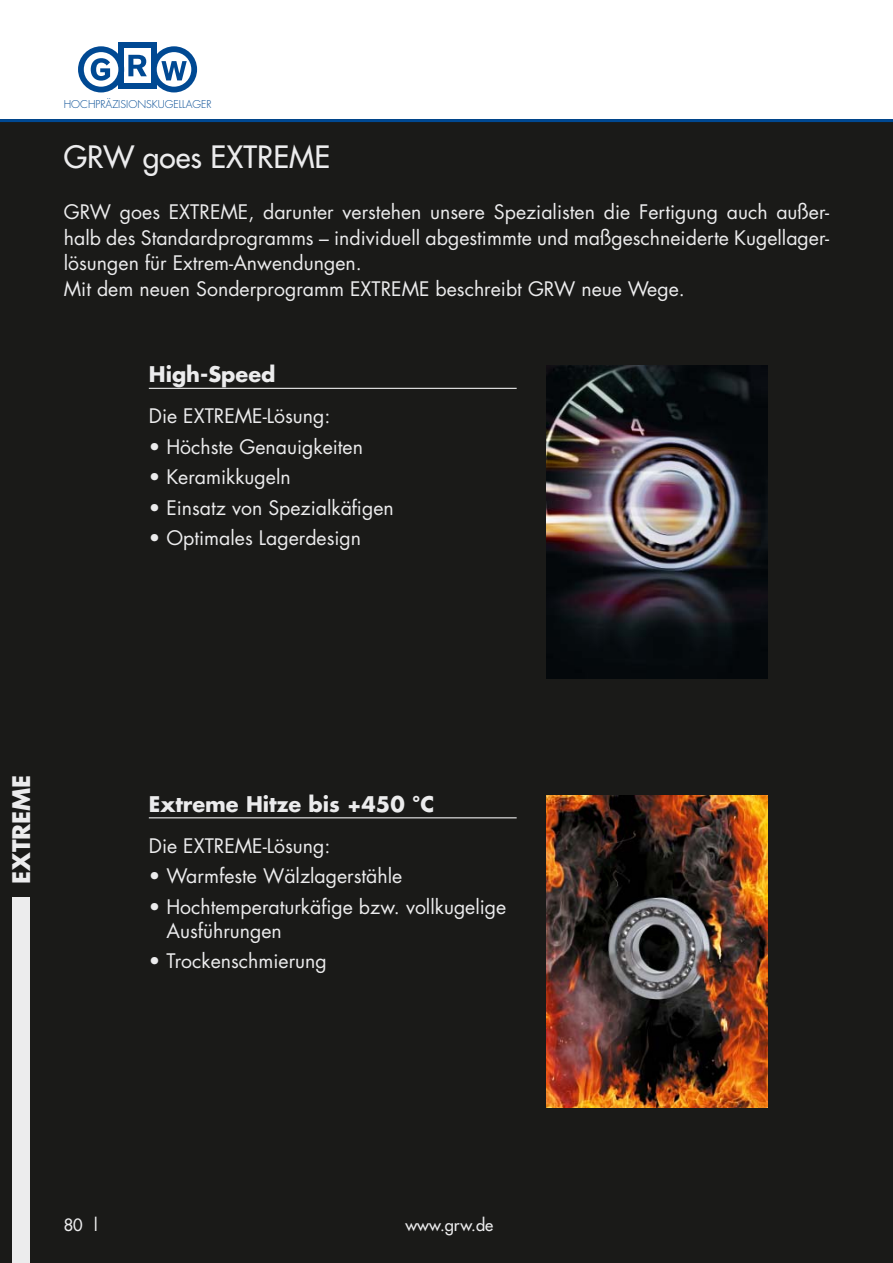
<style>
.page{position:relative;width:893px;height:1263px;background:#fff}
.page>*{position:absolute;margin:0;border:0;box-sizing:border-box;transform-origin:0 0}
.t1{font:30px "Futura LT";color:#ececed}
.t2{font:700 23.55px "Futura LT";letter-spacing:-.005em;color:#ececed}
.t3{font:700 21px "Futura LT";color:#ececed}
.t4{font:19.5px/25.5px "Futura LT";color:#ececed}
.t5{font:16.5px "Futura LT";color:#ececed}
.t6{font:300 10.5px "Futura LT";color:#004993}
</style>
<div class="page">
<div style="left:0;top:119px;width:893px;height:1144px;background:#1a1a18"></div>
<hr style="left:0;top:119px;width:893px;height:3px;background:#004993">
<div style="left:12px;top:897px;width:18px;height:366px;background:#ececed"></div>
<div style="left:118px;top:43px;width:39px;height:46px;background:#004993"></div>
<div style="left:124px;top:48px;width:27px;height:35px;background:#fff"></div>
<svg style="left:128px;top:55px;width:19px;height:21px"></svg>
<div style="left:78px;top:46px;width:46px;height:46px;background:#004993;border-radius:50%"></div>
<div style="left:84px;top:52px;width:34px;height:35px;background:#fff;border-radius:50%"></div>
<svg style="left:91px;top:58px;width:19px;height:23px"></svg>
<div style="left:151px;top:46px;width:46px;height:46px;background:#004993;border-radius:50%"></div>
<div style="left:157px;top:52px;width:34px;height:35px;background:#fff;border-radius:50%"></div>
<svg style="left:161px;top:61px;width:26px;height:19px"></svg>
<img style="left:546px;top:366px;width:221px;height:312px">
<img style="left:546px;top:795px;width:221px;height:313px">
<hr style="left:149px;top:388px;width:368px;height:1px;background:#ececed">
<hr style="left:149px;top:817px;width:368px;height:1px;background:#ececed">
<p class="t6" style="left:64px;top:98px;width:149px">HOCHPRÄZISIONSKUGELLAGER</p>
<h1 class="t1" style="left:64px;top:143px;width:268px">GRW goes EXTREME</h1>
<p class="t4" style="left:64px;top:200px;width:767px">GRW goes EXTREME, darunter verstehen unsere Spezialisten die Fertigung auch außer&shy;halb des Standardprogramms – individuell abgestimmte und maßgeschneiderte Kugellager&shy;lösungen für Extrem-Anwendungen.<br>Mit dem neuen Sonderprogramm EXTREME beschreibt GRW neue Wege.</p>
<p class="t3" style="left:149px;top:362px;width:128px">High-Speed</p>
<p class="t4" style="left:149px;top:404px;width:183px">Die EXTREME-Lösung:</p>
<p class="t4" style="left:149px;top:434px;width:216px">• Höchste Genauigkeiten</p>
<p class="t4" style="left:149px;top:465px;width:143px">• Keramikkugeln</p>
<p class="t4" style="left:149px;top:495px;width:246px">• Einsatz von Spezialkäfigen</p>
<p class="t4" style="left:149px;top:525px;width:214px">• Optimales Lagerdesign</p>
<p class="t2" style="left:8px;top:883px;width:110px;rotate:-90deg">EXTREME</p>
<p class="t3" style="left:149px;top:792px;width:287px">Extreme Hitze bis +450 °C</p>
<p class="t4" style="left:149px;top:833px;width:183px">Die EXTREME-Lösung:</p>
<p class="t4" style="left:149px;top:864px;width:255px">• Warmfeste Wälzlagerstähle</p>
<p class="t4" style="left:166px;top:895px;width:341px;line-height:24px;text-indent:-18px">• Hochtemperaturkäfige bzw. vollkugelige<br>Ausführungen</p>
<p class="t4" style="left:149px;top:948px;width:179px">• Trockenschmierung</p>
<p class="t5" style="left:64px;top:1217px;width:38px">80 |</p>
<p class="t5" style="left:405px;top:1217px;width:89px">www.grw.de</p>
</div>
